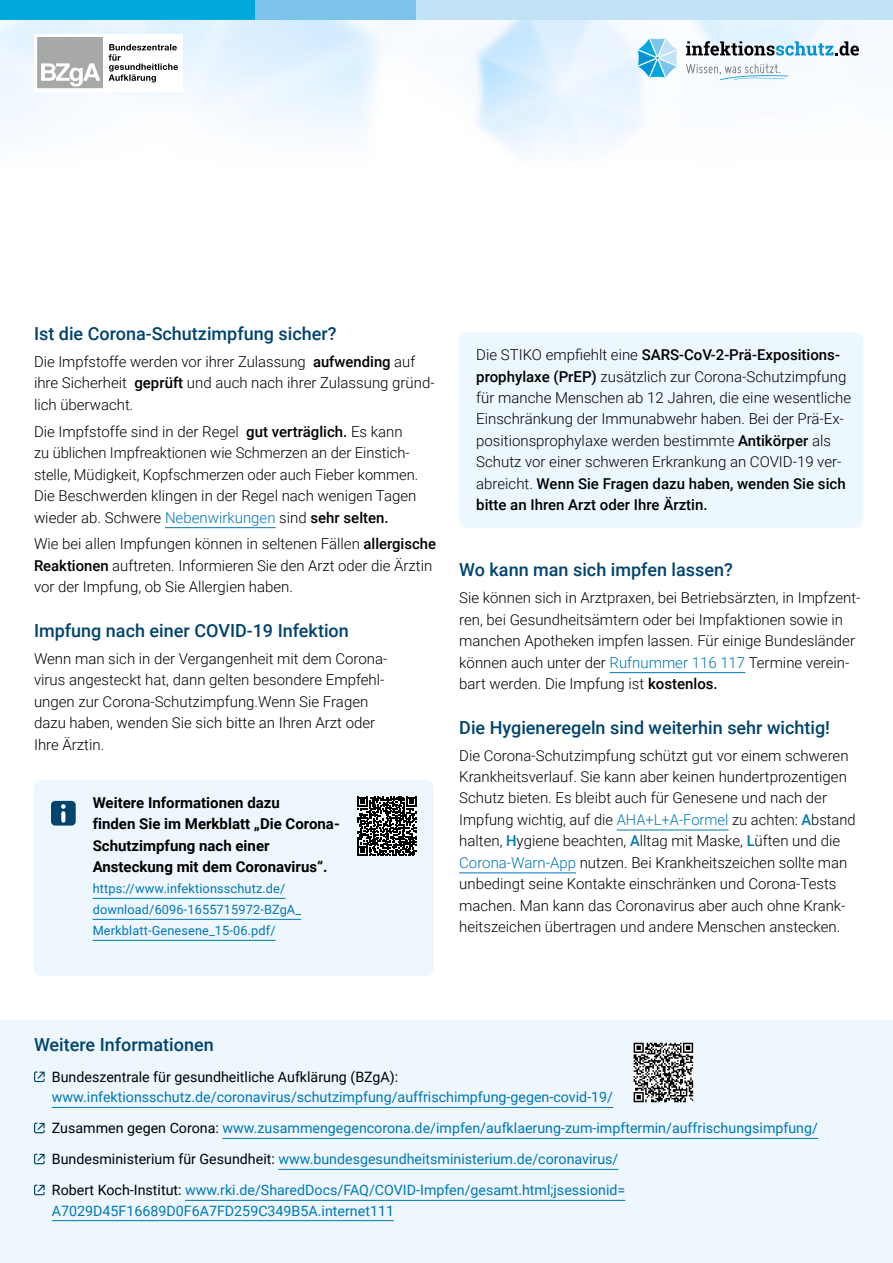
<style>
.page{position:relative;width:893px;height:1263px;background:#fff}
.page>*{position:absolute;margin:0;border:0;box-sizing:border-box;transform-origin:0 0}
.t1{font:500 18px "Roboto";color:#00436e}
.p-Kasten-Schattierung{font:300 15px/21.5px "Roboto";color:#000}
.p-linktitel{font:700 15px/21.5px "Roboto";color:#000}
.p-linktext{font:14.25px/20.2px "Roboto";color:#0077b6}
.p-link{font:12.75px/21px "Roboto";letter-spacing:.01em;color:#0077b6}
.s1{font-weight:500}
.s2{color:#0077b6}
.s3{font-weight:500;color:#0077b6}
.s4{color:#000}
</style>
<div class="page">
<img style="left:0;top:19px;width:893px;height:134px">
<div style="left:0;top:0;width:255px;height:19px;background:#00a8de"></div>
<div style="left:255px;top:0;width:162px;height:19px;background:#7cc4e9"></div>
<div style="left:417px;top:0;width:476px;height:19px;background:#c2e2f5"></div>
<svg style="left:686px;top:41px;width:173px;height:15px"></svg>
<svg style="left:686px;top:63px;width:102px;height:17px"></svg>
<svg style="left:638px;top:38px;width:39px;height:40px"></svg>
<div style="left:34px;top:34px;width:149px;height:57px;background:#fff"></div>
<svg style="left:109px;top:44px;width:69px;height:38px"></svg>
<svg style="left:37px;top:37px;width:66px;height:51px;background:#b7b8b8"></svg>
<hr style="left:165px;top:527px;width:111px;height:1px;background:#0077b6">
<div style="left:0;top:1020px;width:893px;height:243px;background:#edf7fd"></div>
<hr style="left:52px;top:1107px;width:561px;height:1px;background:#0077b6">
<hr style="left:222px;top:1138px;width:596px;height:1px;background:#0077b6">
<hr style="left:278px;top:1169px;width:340px;height:1px;background:#0077b6">
<hr style="left:185px;top:1200px;width:440px;height:1px;background:#0077b6">
<hr style="left:52px;top:1220px;width:342px;height:1px;background:#0077b6">
<svg style="left:34px;top:1071px;width:11px;height:11px"></svg>
<svg style="left:34px;top:1123px;width:11px;height:10px"></svg>
<svg style="left:34px;top:1154px;width:11px;height:10px"></svg>
<svg style="left:34px;top:1185px;width:11px;height:10px"></svg>
<svg style="left:634px;top:1043px;width:59px;height:59px;background:#808080"></svg>
<div style="left:459px;top:332px;width:404px;height:196px;background:#ecf8fe;border-radius:9px"></div>
<hr style="left:609px;top:672px;width:136px;height:1px;background:#0077b6">
<hr style="left:617px;top:830px;width:111px;height:1px;background:#0077b6">
<hr style="left:459px;top:873px;width:117px;height:1px;background:#0077b6">
<div style="left:34px;top:780px;width:400px;height:196px;background:#edf7fd;border-radius:9px"></div>
<hr style="left:93px;top:898px;width:192px;height:1px;background:#0077b6">
<hr style="left:93px;top:919px;width:208px;height:1px;background:#0077b6">
<hr style="left:93px;top:940px;width:183px;height:1px;background:#0077b6">
<div style="left:51px;top:801px;width:25px;height:24px;background:#00436e;border-radius:4px"></div>
<svg style="left:61px;top:804px;width:5px;height:17px"></svg>
<svg style="left:357px;top:797px;width:60px;height:59px;background:#515151"></svg>
<h1 class="t1" style="left:34px;top:321px;width:304px">Ist die Corona-Schutzimpfung sicher?</h1>
<p class="p-Kasten-Schattierung" style="left:34px;top:350px;width:402px">Die Impfstoffe werden vor ihrer Zulassung <span class="s1">aufwending</span> auf ihre Sicherheit <span class="s1">geprüft</span> und auch nach ihrer Zulassung gründ&shy;lich überwacht.</p>
<p class="p-Kasten-Schattierung" style="left:34px;top:420px;width:386px">Die Impfstoffe sind in der Regel <span class="s1">gut verträglich.</span> Es kann zu üblichen Impfreaktionen wie Schmerzen an der Einstich&shy;stelle, Müdigkeit, Kopfschmerzen oder auch Fieber kommen.<br>Die Beschwerden klingen in der Regel nach wenigen Tagen wieder ab. Schwere <span class="s2">Nebenwirkungen</span> sind <span class="s1">sehr selten.</span></p>
<p class="p-Kasten-Schattierung" style="left:34px;top:533px;width:404px">Wie bei allen Impfungen können in seltenen Fällen <span class="s1">allergische<br>Reaktionen</span> auftreten. Informieren Sie den Arzt oder die Ärztin vor der Impfung, ob Sie Allergien haben.</p>
<h1 class="t1" style="left:34px;top:618px;width:316px">Impfung nach einer COVID-19 Infektion</h1>
<p class="p-Kasten-Schattierung" style="left:34px;top:647px;width:355px">Wenn man sich in der Vergangenheit mit dem Corona&shy;virus angesteckt hat, dann gelten besondere Empfehl&shy;ungen zur Corona-Schutzimpfung.Wenn Sie Fragen dazu haben, wenden Sie sich bitte an Ihren Arzt oder Ihre Ärztin.</p>
<p class="p-linktitel" style="left:93px;top:791px;width:249px">Weitere Informationen dazu<br>finden Sie im Merkblatt „Die Corona-<br>Schutzimpfung nach einer<br>Ansteckung mit dem Coronavirus“.</p>
<p class="p-link" style="left:93px;top:878px;width:210px">https://www.infektionsschutz.de/ download/6096-1655715972-BZgA_<br>Merkblatt-Genesene_15-06.pdf/</p>
<p class="p-Kasten-Schattierung" style="left:476px;top:343px;width:376px">Die STIKO empfiehlt eine <span class="s1">SARS-CoV-2-Prä-Expositions&shy;prophylaxe (PrEP)</span> zusätzlich zur Corona-Schutzimpfung für manche Menschen ab 12 Jahren, die eine wesentliche Einschränkung der Immunabwehr haben. Bei der Prä-Ex&shy;positionsprophylaxe werden bestimmte <span class="s1">Antikörper</span> als Schutz vor einer schweren Erkrankung an COVID-19 ver&shy;abreicht. <span class="s1">Wenn Sie Fragen dazu haben, wenden Sie sich bitte an Ihren Arzt oder Ihre Ärztin.</span></p>
<h1 class="t1" style="left:459px;top:557px;width:275px">Wo kann man sich impfen lassen?</h1>
<p class="p-Kasten-Schattierung" style="left:459px;top:587px;width:403px">Sie können sich in Arztpraxen, bei Betriebsärzten, in Impfzent&shy;ren, bei Gesundheitsämtern oder bei Impfaktionen sowie in manchen Apotheken impfen lassen. Für einige Bundesländer können auch unter der <span class="s2">Rufnummer 116 117</span> Termine verein&shy;bart werden. Die Impfung ist <span class="s1">kostenlos.</span></p>
<h1 class="t1" style="left:459px;top:715px;width:372px">Die Hygieneregeln sind weiterhin sehr wichtig!</h1>
<p class="p-Kasten-Schattierung" style="left:459px;top:744px;width:398px">Die Corona-Schutzimpfung schützt gut vor einem schweren Krankheitsverlauf. Sie kann aber keinen hundertprozentigen Schutz bieten. Es bleibt auch für Genesene und nach der Impfung wichtig, auf die <span class="s2">AHA+L+A-Formel</span> zu achten: <span class="s3">A</span>bstand halten, <span class="s3">H</span>ygiene beachten, <span class="s3">A</span>lltag mit Maske, <span class="s3">L</span>üften und die <span class="s2">Corona-Warn-App</span> nutzen. Bei Krankheitszeichen sollte man unbedingt seine Kontakte einschränken und Corona-Tests machen. Man kann das Coronavirus aber auch ohne Krank&shy;heitszeichen übertragen und andere Menschen anstecken.</p>
<h1 class="t1" style="left:34px;top:1032px;width:181px">Weitere Informationen</h1>
<p class="p-linktext" style="left:52px;top:1066px;width:563px"><span class="s4">Bundeszentrale für gesundheitliche Aufklärung (BZgA): </span>www.infektionsschutz.de/coronavirus/schutzimpfung/auffrischimpfung-gegen-covid-19/</p>
<p class="p-linktext" style="left:52px;top:1117px;width:768px"><span class="s4">Zusammen gegen Corona:</span> www.zusammengegencorona.de/impfen/aufklaerung-zum-impftermin/auffrischungsimpfung/</p>
<p class="p-linktext" style="left:52px;top:1148px;width:568px"><span class="s4">Bundesministerium für Gesundheit:</span> www.bundesgesundheitsministerium.de/coronavirus/</p>
<p class="p-linktext" style="left:52px;top:1179px;width:575px"><span class="s4">Robert Koch-Institut:</span> www.rki.de/SharedDocs/FAQ/COVID-Impfen/gesamt.html;jsessionid=<br>A7029D45F16689D0F6A7FD259C349B5A.internet111</p>
</div>
